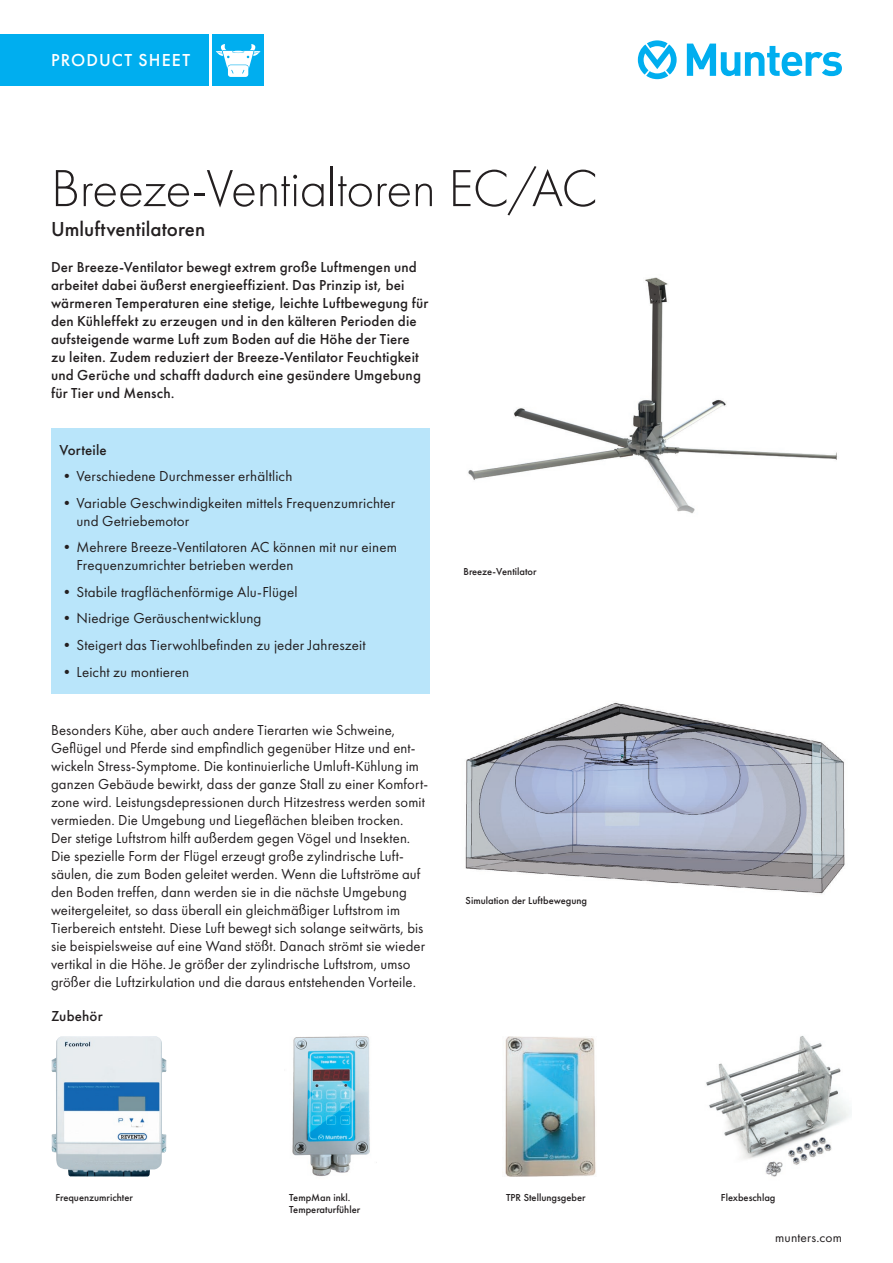
<style>
.page{position:relative;width:893px;height:1263px;background:#fff}
.page>*{position:absolute;margin:0;border:0;box-sizing:border-box;transform-origin:0 0}
.t1{font:54px "Futura PT Light";letter-spacing:-.01em;color:#231f20}
.t2{font:21px "Futura PT Medium";color:#231f20}
.t3{font:18px "Futura PT Medium";letter-spacing:.065em;color:#fff}
.t4{font:15px/18px "Futura PT";letter-spacing:.01em;color:#231f20}
.t5{font:15px/18px "Futura PT Medium";letter-spacing:.01em;color:#231f20}
.t6{font:13.5px "Futura PT";letter-spacing:.01em;color:#231f20}
.t7{font:10.5px/12.6px "Futura PT Medium";color:#231f20}
</style>
<div class="page">
<div style="left:0;top:34px;width:208px;height:51px;background:#00aeef"></div>
<svg style="left:687px;top:44px;width:155px;height:32px"></svg>
<svg style="left:638px;top:40px;width:39px;height:39px"></svg>
<div style="left:213px;top:34px;width:51px;height:51px;background:#00aeef"></div>
<svg style="left:216px;top:44px;width:44px;height:33px"></svg>
<img style="left:468px;top:277px;width:369px;height:237px">
<img style="left:465px;top:702px;width:380px;height:192px">
<img style="left:52px;top:1036px;width:114px;height:140px">
<img style="left:292px;top:1036px;width:85px;height:141px">
<img style="left:505px;top:1036px;width:91px;height:141px">
<img style="left:706px;top:1036px;width:145px;height:141px">
<div style="left:51px;top:428px;width:378px;height:265px;background:#b9e5fa"></div>
<p class="t3" style="left:51px;top:49px;width:140px">PRODUCT SHEET</p>
<h1 class="t1" style="left:51px;top:157px;width:548px">Breeze-Ventialtoren EC/AC</h1>
<h2 class="t2" style="left:51px;top:217px;width:156px">Umluftventilatoren</h2>
<p class="t5" style="left:51px;top:258px;width:379px">Der Breeze-Ventilator bewegt extrem große Luftmengen und arbeitet dabei äußerst energieeffizient. Das Prinzip ist, bei wärmeren Temperaturen eine stetige, leichte Luftbewegung für den Kühleffekt zu erzeugen und in den kälteren Perioden die aufsteigende warme Luft zum Boden auf die Höhe der Tiere<br>zu leiten. Zudem reduziert der Breeze-Ventilator Feuchtigkeit und Gerüche und schafft dadurch eine gesündere Umgebung für Tier und Mensch.</p>
<p class="t5" style="left:60px;top:441px;width:49px">Vorteile</p>
<p class="t4" style="left:60px;top:467px;width:234px">• Verschiedene Durchmesser erhältlich</p>
<p class="t4" style="left:77px;top:494px;width:320px;text-indent:-17px">• Variable Geschwindigkeiten mittels Frequenzumrichter und Getriebemotor</p>
<p class="t4" style="left:77px;top:538px;width:322px;text-indent:-17px">• Mehrere Breeze-Ventilatoren AC können mit nur einem<br>Frequenzumrichter betrieben werden</p>
<p class="t4" style="left:60px;top:583px;width:240px">• Stabile tragflächenförmige Alu-Flügel</p>
<p class="t4" style="left:60px;top:609px;width:203px">• Niedrige Geräuschentwicklung</p>
<p class="t4" style="left:60px;top:636px;width:308px">• Steigert das Tierwohlbefinden zu jeder Jahreszeit</p>
<p class="t4" style="left:60px;top:662px;width:131px">• Leicht zu montieren</p>
<p class="t4" style="left:51px;top:721px;width:378px">Besonders Kühe, aber auch andere Tierarten wie Schweine, Geflügel und Pferde sind empfindlich gegenüber Hitze und ent&shy;wickeln Stress-Symptome. Die kontinuierliche Umluft-Kühlung im ganzen Gebäude bewirkt, dass der ganze Stall zu einer Komfort&shy;zone wird. Leistungsdepressionen durch Hitzestress werden somit vermieden. Die Umgebung und Liegeflächen bleiben trocken.<br>Der stetige Luftstrom hilft außerdem gegen Vögel und Insekten.<br>Die spezielle Form der Flügel erzeugt große zylindrische Luft&shy;säulen, die zum Boden geleitet werden. Wenn die Luftströme auf den Boden treffen, dann werden sie in die nächste Umgebung weitergeleitet, so dass überall ein gleichmäßiger Luftstrom im Tierbereich entsteht. Diese Luft bewegt sich solange seitwärts, bis sie beispielsweise auf eine Wand stößt. Danach strömt sie wieder vertikal in die Höhe. Je größer der zylindrische Luftstrom, umso größer die Luftzirkulation und die daraus entstehenden Vorteile.</p>
<p class="t5" style="left:51px;top:1007px;width:53px">Zubehör</p>
<p class="t7" style="left:463px;top:566px;width:75px">Breeze-Ventilator</p>
<p class="t7" style="left:466px;top:894px;width:123px">Simulation der Luftbewegung</p>
<p class="t7" style="left:55px;top:1191px;width:79px">Frequenzumrichter</p>
<p class="t7" style="left:289px;top:1191px;width:73px">TempMan inkl.<br>Temperaturfühler</p>
<p class="t7" style="left:506px;top:1191px;width:81px">TPR Stellungsgeber</p>
<p class="t7" style="left:721px;top:1191px;width:56px">Flexbeschlag</p>
<p class="t6" style="left:775px;top:1229px;width:68px">munters.com</p>
</div>
